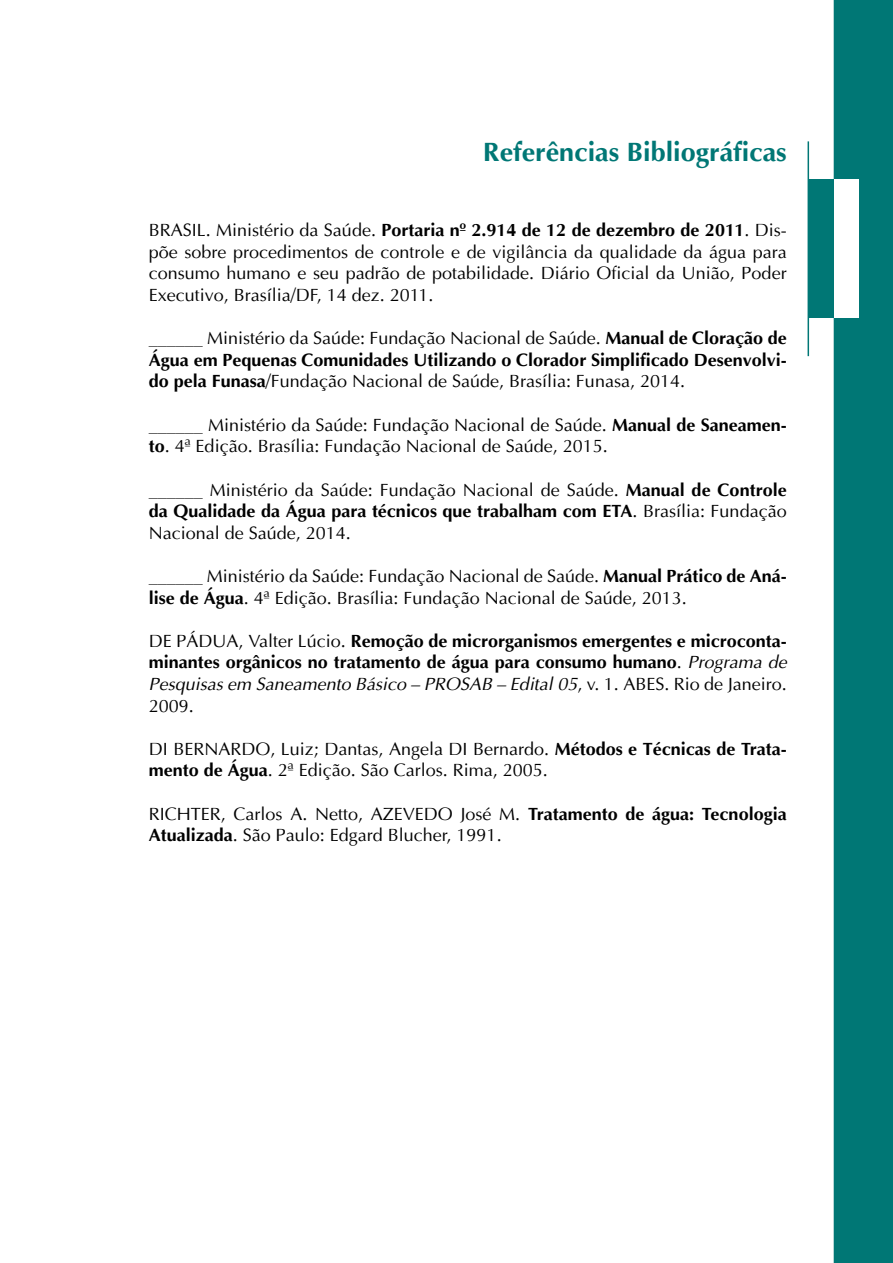
<style>
.page{position:relative;width:893px;height:1263px;background:#fff}
.page>*{position:absolute;margin:0;border:0;box-sizing:border-box;transform-origin:0 0}
.t1{font:700 27px "Ottawa";color:#007775}
.t2{font:18px/21.6px "Ottawa Plain";color:#000}
.t3{font:700 18px/21.6px "Ottawa";color:#000;text-align:justify}
.s1{font-family:"Ottawa Plain";font-weight:400}
.s2{font-family:"Ottawa";font-weight:700}
.s3{font-weight:400;font-style:italic}
</style>
<div class="page">
<div style="left:834px;top:0;width:59px;height:1263px;background:#007775"></div>
<div style="left:833px;top:180px;width:26px;height:138px;background:#fff"></div>
<div style="left:808px;top:180px;width:26px;height:138px;background:#007775"></div>
<hr style="left:807px;top:141px;width:2px;height:215px;background:#007775">
<h1 class="t1" style="left:483px;top:140px;width:305px">Referências Bibliográficas</h1>
<p class="t3" style="left:149px;top:221px;width:639px"><span class="s1">BRASIL. Ministério da Saúde.</span> Portaria nº 2.914 de 12 de dezembro de 2011<span class="s1">. Dis-</span></p>
<p class="t2" style="left:149px;top:243px;width:639px;text-align:justify">põe sobre procedimentos de controle e de vigilância da qualidade da água para consumo humano e seu padrão de potabilidade. Diário Oficial da União, Poder Executivo, Brasília/DF, 14 dez. 2011.</p>
<p class="t2" style="left:149px;top:329px;width:639px">______ Ministério da Saúde: Fundação Nacional de Saúde. <span class="s2">Manual de Cloração de</span></p>
<p class="t3" style="left:149px;top:351px;width:639px">Água em Pequenas Comunidades Utilizando o Clorador Simplificado Desenvolvi-</p>
<p class="t2" style="left:149px;top:372px;width:538px"><span class="s2">do pela Funasa</span>/Fundação Nacional de Saúde, Brasília: Funasa, 2014.</p>
<p class="t2" style="left:149px;top:416px;width:639px">______ Ministério da Saúde: Fundação Nacional de Saúde. <span class="s2">Manual de Saneamen&shy;to</span>. 4ª Edição. Brasília: Fundação Nacional de Saúde, 2015.</p>
<p class="t2" style="left:149px;top:480px;width:639px">______ Ministério da Saúde: Fundação Nacional de Saúde. <span class="s2">Manual de Controle</span></p>
<p class="t3" style="left:149px;top:502px;width:639px">da Qualidade da Água para técnicos que trabalham com ETA<span class="s1">. Brasília: Fundação</span></p>
<p class="t2" style="left:149px;top:524px;width:204px">Nacional de Saúde, 2014.</p>
<p class="t2" style="left:149px;top:567px;width:639px">______ Ministério da Saúde: Fundação Nacional de Saúde. <span class="s2">Manual Prático de Aná&shy;lise de Água</span>. 4ª Edição. Brasília: Fundação Nacional de Saúde, 2013.</p>
<p class="t3" style="left:149px;top:631px;width:639px"><span class="s1">DE PÁDUA, Valter Lúcio.</span> Remoção de microrganismos emergentes e microconta&shy;minantes orgânicos no tratamento de água para consumo humano<span class="s1">.</span> <span class="s3">Programa de Pesquisas em Saneamento Básico – PROSAB – Edital 05</span><span class="s1">, v. 1. ABES. Rio de Janeiro.</span></p>
<p class="t2" style="left:149px;top:696px;width:47px">2009.</p>
<p class="t2" style="left:149px;top:740px;width:639px">DI BERNARDO, Luiz; Dantas, Angela DI Bernardo. <span class="s2">Métodos e Técnicas de Trata&shy;mento de Água</span>. 2ª Edição. São Carlos. Rima, 2005.</p>
<p class="t2" style="left:149px;top:804px;width:639px">RICHTER, Carlos A. Netto, AZEVEDO José M. <span class="s2">Tratamento de água: Tecnologia<br>Atualizada</span>. São Paulo: Edgard Blucher, 1991.</p>
</div>
